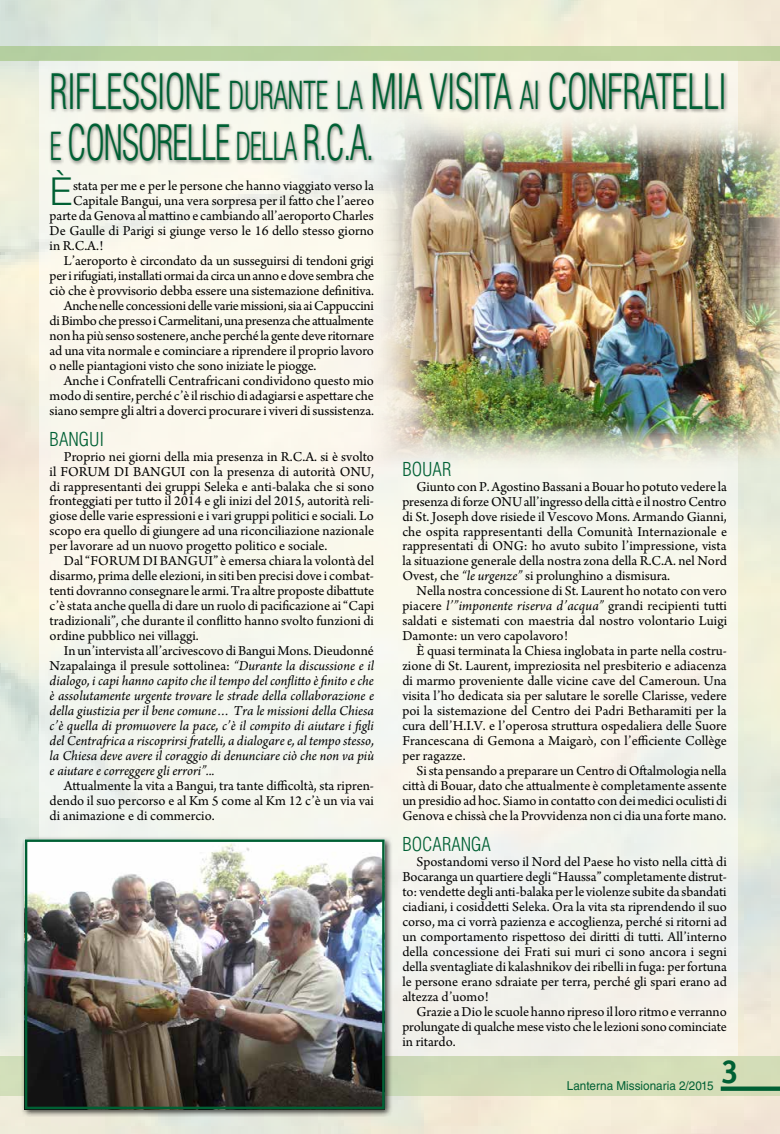
<style>
.page{position:relative;width:780px;height:1134px;background:#fff}
.page>*{position:absolute;margin:0;border:0;box-sizing:border-box;transform-origin:0 0}
.t1{font:300 condensed 47.62px/51.2px "Helvetica LT Std";letter-spacing:-.02em;color:#006034;scale:.78 1}
.t2{font:300 38.25px "Helvetica LT Std";color:#006034}
.t3{font:700 33.12px "Officina Sans";color:#006034}
.t4{font:300 condensed 18.75px "Helvetica LT Std";color:#006034}
.t5{font:14.38px/15px "Arno Pro";color:#000;text-align:justify}
.t6{font:italic 14.38px/15px "Arno Pro";color:#000;text-align:justify}
.t7{font:14.38px "Arno Pro";letter-spacing:-.02em;color:#000}
.t8{font:12.38px "Helvetica LT Std";color:#006034;scale:.95 1}
.s1{font-size:37.62px}
.s2{font-style:normal}
.s3{font-style:italic}
</style>
<div class="page">
<img style="left:0;top:0;width:780px;height:1134px">
<div style="left:0;top:1056px;width:780px;height:39px;background:#d3dcb7"></div>
<div style="left:720px;top:1086px;width:60px;height:5px;background:#006034"></div>
<div style="left:39px;top:60px;width:698px;height:996px;background:#f6f6ed"></div>
<div style="left:0;top:46px;width:780px;height:14px;background:#bdd3a0"></div>
<img style="left:371px;top:102px;width:409px;height:375px">
<div style="left:49px;top:70px;width:679px;height:96px;background:#000;opacity:.5"></div>
<div style="left:21px;top:835px;width:371px;height:282px;background:#000;opacity:.75"></div>
<img style="left:28px;top:842px;width:353px;height:264px">
<div style="left:25px;top:839px;width:359px;height:270px;border:2px solid #006034"></div>
<h1 class="t1" style="left:50px;top:66px;width:869px">RIFLESSIONE <span class="s1">DURANTE LA</span> MIA VISITA <span class="s1">AI</span> CONFRATELLI <span class="s1">e</span> CONSORELLE <span class="s1">DELLA</span> R.C.A.</h1>
<h2 class="t2" style="left:50px;top:168px;width:25px">È</h2>
<p class="t5" style="left:73px;top:179px;width:302px">stata per me e per le persone che hanno viaggiato verso la</p>
<p class="t5" style="left:73px;top:194px;width:302px">Capitale Bangui, una vera sorpresa per il fatto che l’aereo</p>
<p class="t5" style="left:50px;top:209px;width:325px">parte da Genova al mattino e cambiando all’aeroporto Charles</p>
<p class="t5" style="left:50px;top:224px;width:326px">De Gaulle di Parigi si giunge verso le 16 dello stesso giorno</p>
<p class="t5" style="left:50px;top:239px;width:55px">in R.C.A.!</p>
<p class="t5" style="left:64px;top:254px;width:312px">L’aeroporto è circondato da un susseguirsi di tendoni grigi</p>
<p class="t5" style="left:50px;top:269px;width:326px">per i rifugiati, installati ormai da circa un anno e dove sembra che</p>
<p class="t5" style="left:50px;top:284px;width:326px">ciò che è provvisorio debba essere una sistemazione definitiva.</p>
<p class="t7" style="left:64px;top:298px;width:312px">Anche nelle concessioni delle varie missioni, sia ai Cappuccini</p>
<p class="t7" style="left:50px;top:313px;width:326px">di Bimbo che presso i Carmelitani, una presenza che attualmente</p>
<p class="t5" style="left:50px;top:329px;width:326px">non ha più senso sostenere, anche perché la gente deve ritornare</p>
<p class="t5" style="left:50px;top:344px;width:326px">ad una vita normale e cominciare a riprendere il proprio lavoro</p>
<p class="t5" style="left:50px;top:359px;width:268px">o nelle piantagioni visto che sono iniziate le piogge.</p>
<p class="t5" style="left:64px;top:374px;width:312px">Anche i Confratelli Centrafricani condividono questo mio</p>
<p class="t5" style="left:50px;top:389px;width:326px">modo di sentire, perché c’è il rischio di adagiarsi e aspettare che</p>
<p class="t5" style="left:50px;top:404px;width:326px">siano sempre gli altri a doverci procurare i viveri di sussistenza.</p>
<h3 class="t4" style="left:50px;top:427px;width:56px">BANGUI</h3>
<p class="t5" style="left:64px;top:449px;width:312px">Proprio nei giorni della mia presenza in R.C.A. si è svolto</p>
<p class="t5" style="left:50px;top:464px;width:326px">il FORUM DI BANGUI con la presenza di autorità ONU,</p>
<p class="t5" style="left:50px;top:479px;width:326px">di rappresentanti dei gruppi Seleka e anti-balaka che si sono</p>
<p class="t5" style="left:50px;top:494px;width:326px">fronteggiati per tutto il 2014 e gli inizi del 2015, autorità reli-</p>
<p class="t5" style="left:50px;top:509px;width:326px">giose delle varie espressioni e i vari gruppi politici e sociali. Lo</p>
<p class="t5" style="left:50px;top:524px;width:326px">scopo era quello di giungere ad una riconciliazione nazionale</p>
<p class="t5" style="left:50px;top:539px;width:279px">per lavorare ad un nuovo progetto politico e sociale.</p>
<p class="t5" style="left:64px;top:554px;width:38px">Dal “forum</p>
<p class="t5" style="left:143px;top:554px;width:27px">di bangui</p>
<p class="t5" style="left:50px;top:554px;width:326px;text-indent:163px">” è emersa chiara la volontà del disarmo, prima delle elezioni, in siti ben precisi dove i combat&shy;tenti dovranno consegnare le armi. Tra altre proposte dibattute c’è stata anche quella di dare un ruolo di pacificazione ai “Capi tradizionali”, che durante il conflitto hanno svolto funzioni di ordine pubblico nei villaggi.</p>
<p class="t6" style="left:50px;top:644px;width:326px;text-indent:14px"><span class="s2">In un’intervista all’arcivescovo di Bangui Mons. Dieudonné Nzapalainga il presule sottolinea:</span> “Durante la discussione e il dialogo, i capi hanno capito che il tempo del conflitto è finito e che è assolutamente urgente trovare le strade della collaborazione e della giustizia per il bene comune… Tra le missioni della Chiesa c’è quella di promuovere la pace, c’è il compito di aiutare i figli del Centrafrica a riscoprirsi fratelli, a dialogare e, al tempo stesso, la Chiesa deve avere il coraggio di denunciare ciò che non va più e aiutare e correggere gli errori”...</p>
<p class="t5" style="left:50px;top:779px;width:326px;text-indent:14px">Attualmente la vita a Bangui, tra tante difficoltà, sta ripren&shy;dendo il suo percorso e al Km 5 come al Km 12 c’è un via vai di animazione e di commercio.</p>
<h3 class="t4" style="left:402px;top:457px;width:50px">BOUAR</h3>
<p class="t5" style="left:402px;top:479px;width:326px;text-indent:14px">Giunto con P. Agostino Bassani a Bouar ho potuto vedere la presenza di forze ONU all’ingresso della città e il nostro Centro di St. Joseph dove risiede il Vescovo Mons. Armando Gianni, che ospita rappresentanti della Comunità Internazionale e rappresentati di ONG: ho avuto subito l’impressione, vista la situazione generale della nostra zona della R.C.A. nel Nord Ovest, che <span class="s3">“le urgenze”</span> si prolunghino a dismisura.</p>
<p class="t5" style="left:402px;top:584px;width:326px;text-indent:14px">Nella nostra concessione di St. Laurent ho notato con vero piacere <span class="s3">l’”imponente riserva d’acqua”</span> grandi recipienti tutti saldati e sistemati con maestria dal nostro volontario Luigi Damonte: un vero capolavoro!</p>
<p class="t5" style="left:402px;top:644px;width:326px;text-indent:14px">È quasi terminata la Chiesa inglobata in parte nella costru&shy;zione di St. Laurent, impreziosita nel presbiterio e adiacenza di marmo proveniente dalle vicine cave del Cameroun. Una visita l’ho dedicata sia per salutare le sorelle Clarisse, vedere poi la sistemazione del Centro dei Padri Betharamiti per la cura dell’H.I.V. e l’operosa struttura ospedaliera delle Suore Francescana di Gemona a Maigarò, con l’efficiente Collège per ragazze.</p>
<p class="t5" style="left:402px;top:764px;width:326px;text-indent:14px">Si sta pensando a preparare un Centro di Oftalmologia nella città di Bouar, dato che attualmente è completamente assente un presidio ad hoc. Siamo in contatto con dei medici oculisti di Genova e chissà che la Provvidenza non ci dia una forte mano.</p>
<h3 class="t4" style="left:402px;top:832px;width:90px">BOCARANGA</h3>
<p class="t5" style="left:402px;top:854px;width:326px;text-indent:14px">Spostandomi verso il Nord del Paese ho visto nella città di Bocaranga un quartiere degli “Haussa” completamente distrut&shy;to: vendette degli anti-balaka per le violenze subite da sbandati ciadiani, i cosiddetti Seleka. Ora la vita sta riprendendo il suo corso, ma ci vorrà pazienza e accoglienza, perché si ritorni ad un comportamento rispettoso dei diritti di tutti. All’interno della concessione dei Frati sui muri ci sono ancora i segni della sventagliate di kalashnikov dei ribelli in fuga: per fortuna le persone erano sdraiate per terra, perché gli spari erano ad altezza d’uomo!</p>
<p class="t5" style="left:402px;top:1004px;width:326px;text-indent:14px">Grazie a Dio le scuole hanno ripreso il loro ritmo e verranno prolungate di qualche mese visto che le lezioni sono cominciate in ritardo.</p>
<p class="t8" style="left:567px;top:1079px;width:156px">Lanterna Missionaria 2/2015</p>
<h3 class="t3" style="left:720px;top:1051px;width:20px">3</h3>
</div>
